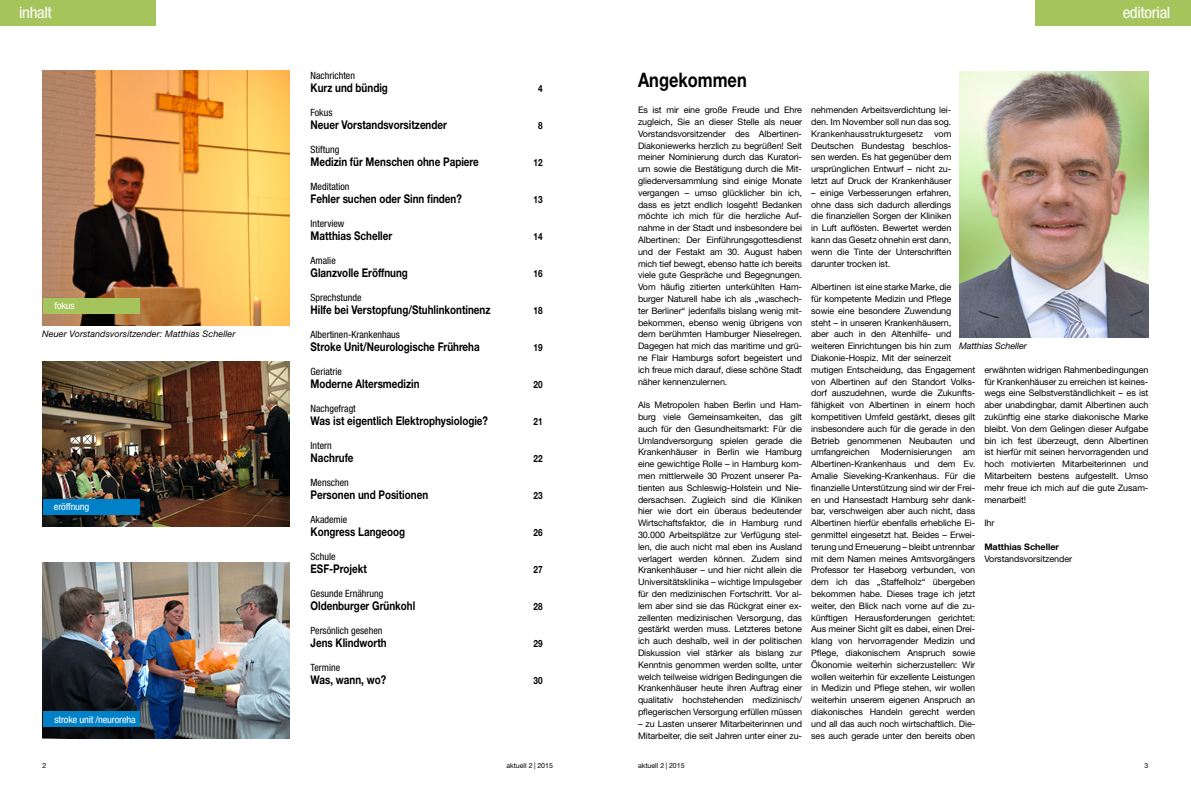
<style>
.page{position:relative;width:1191px;height:794px;background:#fff}
.page>*{position:absolute;margin:0;border:0;box-sizing:border-box;transform-origin:0 0}
.t1{font:700 20px "Helvetica Neue";color:#000;scale:.82 1}
.t2{font:condensed 15.7px "Helvetica Neue";letter-spacing:-.02em;color:#fff;scale:1.08 1}
.t3{font:700 12px "Helvetica Neue";color:#000;scale:.82 1}
.t4{font:condensed 10px "Helvetica Neue";color:#000}
.t5{font:700 10px "Helvetica Neue";color:#000;scale:.82 1}
.t6{font:condensed 9.6px "Helvetica Neue";letter-spacing:-.02em;color:#fff;scale:1.08 1}
.t7{font:9px/11.8px "Helvetica Neue";letter-spacing:-.01em;color:#000;text-align:justify}
.t8{font:italic 9px "Helvetica Neue";letter-spacing:.01em;color:#000}
.t9{font:italic 9px "Helvetica Neue";letter-spacing:-.01em;color:#000}
.t10{font:700 9px "Helvetica Neue";color:#000}
.t11{font:7px "Helvetica Neue";color:#000}
</style>
<div class="page">
<img style="left:43px;top:71px;width:247px;height:254px">
<img style="left:43px;top:562px;width:247px;height:176px">
<div style="left:0;top:0;width:156px;height:26px;background:#a6c45c"></div>
<div style="left:1035px;top:0;width:156px;height:26px;background:#a6c45c"></div>
<div style="left:43px;top:298px;width:96px;height:16px;background:#a6c45c"></div>
<img style="left:43px;top:361px;width:247px;height:165px">
<div style="left:43px;top:499px;width:96px;height:15px;background:#0081c7"></div>
<div style="left:43px;top:711px;width:96px;height:16px;background:#0081c7"></div>
<img style="left:959px;top:71px;width:189px;height:266px">
<h2 class="t2" style="left:19px;top:3px;width:32px">inhalt</h2>
<h2 class="t2" style="left:1122px;top:3px;width:46px">editorial</h2>
<p class="t6" style="left:55px;top:300px;width:20px">fokus</p>
<p class="t8" style="left:42px;top:329px;width:195px">Neuer Vorstandsvorsitzender: Matthias Scheller</p>
<p class="t6" style="left:54px;top:501px;width:34px">eröffnung</p>
<p class="t6" style="left:55px;top:713px;width:77px">stroke unit /neuroreha</p>
<p class="t4" style="left:310px;top:69px;width:46px">Nachrichten</p>
<h3 class="t3" style="left:310px;top:80px;width:96px">Kurz und bündig</h3>
<p class="t5" style="left:538px;top:82px;width:7px">4</p>
<p class="t4" style="left:310px;top:106px;width:23px">Fokus</p>
<h3 class="t3" style="left:310px;top:117px;width:168px">Neuer Vorstandsvorsitzender</h3>
<p class="t5" style="left:538px;top:119px;width:7px">8</p>
<p class="t4" style="left:310px;top:143px;width:30px">Stiftung</p>
<h3 class="t3" style="left:310px;top:154px;width:207px">Medizin für Menschen ohne Papiere</h3>
<p class="t5" style="left:533px;top:156px;width:13px">12</p>
<p class="t4" style="left:310px;top:180px;width:40px">Meditation</p>
<h3 class="t3" style="left:310px;top:191px;width:186px">Fehler suchen oder Sinn finden?</h3>
<p class="t5" style="left:533px;top:193px;width:13px">13</p>
<p class="t4" style="left:310px;top:217px;width:35px">Interview</p>
<h3 class="t3" style="left:310px;top:228px;width:101px">Matthias Scheller</h3>
<p class="t5" style="left:533px;top:230px;width:13px">14</p>
<p class="t4" style="left:310px;top:254px;width:27px">Amalie</p>
<h3 class="t3" style="left:310px;top:265px;width:120px">Glanzvolle Eröffnung</h3>
<p class="t5" style="left:533px;top:267px;width:13px">16</p>
<p class="t4" style="left:310px;top:291px;width:52px">Sprechstunde</p>
<h3 class="t3" style="left:310px;top:302px;width:221px">Hilfe bei Verstopfung/Stuhlinkontinenz</h3>
<p class="t5" style="left:533px;top:304px;width:13px">18</p>
<p class="t4" style="left:310px;top:328px;width:91px">Albertinen-Krankenhaus</p>
<h3 class="t3" style="left:310px;top:339px;width:208px">Stroke Unit/Neurologische Frühreha</h3>
<p class="t5" style="left:533px;top:341px;width:13px">19</p>
<p class="t4" style="left:310px;top:365px;width:33px">Geriatrie</p>
<h3 class="t3" style="left:310px;top:376px;width:134px">Moderne Altersmedizin</h3>
<p class="t5" style="left:533px;top:378px;width:13px">20</p>
<p class="t4" style="left:310px;top:402px;width:47px">Nachgefragt</p>
<h3 class="t3" style="left:310px;top:413px;width:218px">Was ist eigentlich Elektrophysiologie?</h3>
<p class="t5" style="left:533px;top:415px;width:13px">21</p>
<p class="t4" style="left:310px;top:439px;width:23px">Intern</p>
<h3 class="t3" style="left:310px;top:450px;width:54px">Nachrufe</h3>
<p class="t5" style="left:533px;top:452px;width:13px">22</p>
<p class="t4" style="left:310px;top:476px;width:40px">Menschen</p>
<h3 class="t3" style="left:310px;top:487px;width:145px">Personen und Positionen</h3>
<p class="t5" style="left:533px;top:489px;width:13px">23</p>
<p class="t4" style="left:310px;top:513px;width:38px">Akademie</p>
<h3 class="t3" style="left:310px;top:524px;width:117px">Kongress Langeoog</h3>
<p class="t5" style="left:533px;top:526px;width:13px">26</p>
<p class="t4" style="left:310px;top:550px;width:26px">Schule</p>
<h3 class="t3" style="left:310px;top:561px;width:70px">ESF-Projekt</h3>
<p class="t5" style="left:533px;top:563px;width:13px">27</p>
<p class="t4" style="left:310px;top:587px;width:74px">Gesunde Ernährung</p>
<h3 class="t3" style="left:310px;top:598px;width:129px">Oldenburger Grünkohl</h3>
<p class="t5" style="left:533px;top:600px;width:13px">28</p>
<p class="t4" style="left:310px;top:624px;width:73px">Persönlich gesehen</p>
<h3 class="t3" style="left:310px;top:635px;width:94px">Jens Klindworth</h3>
<p class="t5" style="left:533px;top:637px;width:13px">29</p>
<p class="t4" style="left:310px;top:661px;width:31px">Termine</p>
<h3 class="t3" style="left:310px;top:672px;width:94px">Was, wann, wo?</h3>
<p class="t5" style="left:533px;top:674px;width:13px">30</p>
<h1 class="t1" style="left:638px;top:67px;width:134px">Angekommen</h1>
<p class="t7" style="left:638px;top:104px;width:166px">Es ist mir eine große Freude und Ehre zugleich, Sie an dieser Stelle als neuer Vorstandsvorsitzender des Albertinen-Diakoniewerks herzlich zu begrüßen! Seit meiner Nominierung durch das Kuratori&shy;um sowie die Bestätigung durch die Mit&shy;gliederversammlung sind einige Monate vergangen – umso glücklicher bin ich, dass es jetzt endlich losgeht! Bedanken möchte ich mich für die herzliche Auf&shy;nahme in der Stadt und insbesondere bei Albertinen: Der Einführungsgottesdienst und der Festakt am 30. August haben mich tief bewegt, ebenso hatte ich bereits viele gute Gespräche und Begegnungen.<br>Vom häufig zitierten unterkühlten Ham&shy;burger Naturell habe ich als „waschech&shy;ter Berliner“ jedenfalls bislang wenig mit&shy;bekommen, ebenso wenig übrigens von dem berühmten Hamburger Nieselregen.<br>Dagegen hat mich das maritime und grü&shy;ne Flair Hamburgs sofort begeistert und ich freue mich darauf, diese schöne Stadt näher kennenzulernen.</p>
<p class="t7" style="left:638px;top:399px;width:166px">Als Metropolen haben Berlin und Ham&shy;burg viele Gemeinsamkeiten, das gilt auch für den Gesundheitsmarkt: Für die Umlandversorgung spielen gerade die Krankenhäuser in Berlin wie Hamburg eine gewichtige Rolle – in Hamburg kom&shy;men mittlerweile 30 Prozent unserer Pa&shy;tienten aus Schleswig-Holstein und Nie&shy;dersachsen. Zugleich sind die Kliniken hier wie dort ein überaus bedeutender Wirtschaftsfaktor, die in Hamburg rund 30.000 Arbeitsplätze zur Verfügung stel&shy;len, die auch nicht mal eben ins Ausland verlagert werden können. Zudem sind Krankenhäuser – und hier nicht allein die Universitätsklinika – wichtige Impulsgeber für den medizinischen Fortschritt. Vor al&shy;lem aber sind sie das Rückgrat einer ex&shy;zellenten medizinischen Versorgung, das gestärkt werden muss. Letzteres betone ich auch deshalb, weil in der politischen Diskussion viel stärker als bislang zur Kenntnis genommen werden sollte, unter welch teilweise widrigen Bedingungen die Krankenhäuser heute ihren Auftrag einer qualitativ hochstehenden medizinisch/ pflegerischen Versorgung erfüllen müssen</p>
<p class="t7" style="left:638px;top:717px;width:166px">– zu Lasten unserer Mitarbeiterinnen und<br>Mitarbeiter, die seit Jahren unter einer zu-</p>
<p class="t7" style="left:811px;top:104px;width:142px">nehmenden Arbeitsverdichtung lei&shy;den. Im November soll nun das sog.<br>Krankenhausstrukturgesetz vom Deutschen Bundestag beschlos&shy;sen werden. Es hat gegenüber dem ursprünglichen Entwurf – nicht zu&shy;letzt auf Druck der Krankenhäuser</p>
<p class="t7" style="left:811px;top:186px;width:142px">– einige Verbesserungen erfahren, ohne dass sich dadurch allerdings die finanziellen Sorgen der Kliniken in Luft auflösten. Bewertet werden kann das Gesetz ohnehin erst dann, wenn die Tinte der Unterschriften darunter trocken ist.</p>
<p class="t7" style="left:811px;top:281px;width:166px;text-align:left">Albertinen ist eine starke Marke, die<br>für kompetente Medizin und Pflege sowie eine besondere Zuwendung<br>steht – in unseren Krankenhäusern,<br>aber auch in den Altenhilfe- und weiteren Einrichtungen bis hin zum Diakonie-Hospiz. Mit der seinerzeit mutigen Entscheidung, das Engagement von Albertinen auf den Standort Volks&shy;dorf auszudehnen, wurde die Zukunfts&shy;fähigkeit von Albertinen in einem hoch kompetitiven Umfeld gestärkt, dieses gilt insbesondere auch für die gerade in den Betrieb genommenen Neubauten und umfangreichen Modernisierungen am Albertinen-Krankenhaus und dem Ev.<br>Amalie Sieveking-Krankenhaus. Für die finanzielle Unterstützung sind wir der Frei&shy;en und Hansestadt Hamburg sehr dank&shy;bar, verschweigen aber auch nicht, dass Albertinen hierfür ebenfalls erhebliche Ei&shy;genmittel eingesetzt hat. Beides – Erwei&shy;terung und Erneuerung – bleibt untrennbar mit dem Namen meines Amtsvorgängers Professor ter Haseborg verbunden, von dem ich das „Staffelholz“ übergeben bekommen habe. Dieses trage ich jetzt weiter, den Blick nach vorne auf die zu&shy;künftigen Herausforderungen gerichtet:<br>Aus meiner Sicht gilt es dabei, einen Drei&shy;klang von hervorragender Medizin und Pflege, diakonischem Anspruch sowie Ökonomie weiterhin sicherzustellen: Wir wollen weiterhin für exzellente Leistungen in Medizin und Pflege stehen, wir wollen weiterhin unserem eigenen Anspruch an diakonisches Handeln gerecht werden und all das auch noch wirtschaftlich. Die&shy;ses auch gerade unter den bereits oben</p>
<p class="t9" style="left:959px;top:340px;width:69px">Matthias Scheller</p>
<p class="t7" style="left:984px;top:363px;width:166px">erwähnten widrigen Rahmenbedingungen für Krankenhäuser zu erreichen ist keines&shy;wegs eine Selbstverständlichkeit – es ist aber unabdingbar, damit Albertinen auch zukünftig eine starke diakonische Marke bleibt. Von dem Gelingen dieser Aufgabe bin ich fest überzeugt, denn Albertinen ist hierfür mit seinen hervorragenden und hoch motivierten Mitarbeiterinnen und Mitarbeitern bestens aufgestellt. Umso mehr freue ich mich auf die gute Zusam&shy;menarbeit!</p>
<p class="t7" style="left:984px;top:517px;width:12px">Ihr</p>
<p class="t10" style="left:984px;top:541px;width:76px">Matthias Scheller</p>
<p class="t7" style="left:984px;top:552px;width:89px">Vorstandsvorsitzender</p>
<p class="t11" style="left:43px;top:761px;width:5px">2</p>
<p class="t11" style="left:506px;top:761px;width:48px">aktuell 2 | 2015</p>
<p class="t11" style="left:638px;top:761px;width:48px">aktuell 2 | 2015</p>
<p class="t11" style="left:1144px;top:761px;width:5px">3</p>
</div>
